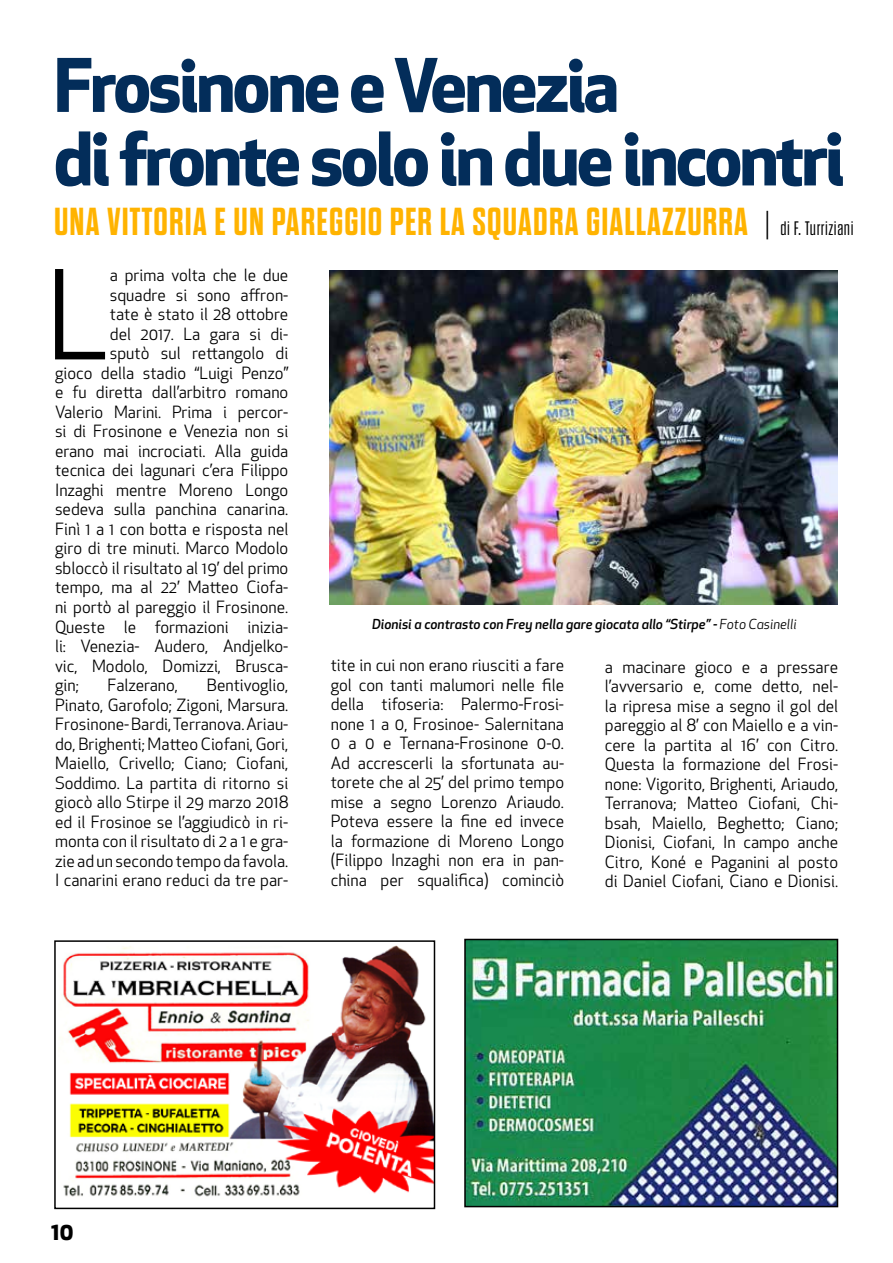
<style>
.page{position:relative;width:893px;height:1263px;background:#fff}
.page>*{position:absolute;margin:0;border:0;box-sizing:border-box;transform-origin:0 0}
.t1{font:120.45px "Apex New";color:#000}
.t2{font:700 72px/73.5px "Apex New";letter-spacing:-.04em;color:#032d5a}
.t3{font:700 39px "Dharma Gothic E";letter-spacing:.03em;color:#ffb300}
.t4{font:700 24px "Apex New";color:#000}
.t5{font:16.5px/19.5px "Apex New";color:#000;text-align:justify}
.t6{font:italic 500 13.5px "Apex New";color:#000}
.s1{font-weight:300;font-stretch:expanded;font-size:34.5px;color:#000}
.s2{font-weight:300;font-size:19.5px;color:#000}
.s3{font-weight:400}
</style>
<div class="page">
<img style="left:61px;top:945px;width:371px;height:252px">
<div style="left:54px;top:940px;width:381px;height:269px;border:2px solid #000"></div>
<img style="left:467px;top:942px;width:368px;height:262px">
<div style="left:464px;top:939px;width:374px;height:268px;border:2px solid #000"></div>
<img style="left:330px;top:270px;width:508px;height:334px">
<h2 class="t2" style="left:54px;top:46px;width:792px">Frosinone e Venezia<br>di fronte solo in due incontri</h2>
<h3 class="t3" style="left:54px;top:202px;width:801px">UNA VITTORIA E UN PAREGGIO PER LA SQUADRA GIALLAZZURRA <span class="s1">|</span> <span class="s2">di F. Turriziani</span></h3>
<h1 class="t1" style="left:46px;top:240px;width:65px">L</h1>
<p class="t5" style="left:110px;top:266px;width:180px">a prima volta che le due</p>
<p class="t5" style="left:110px;top:285px;width:180px">squadre si sono affron-</p>
<p class="t5" style="left:110px;top:305px;width:180px">tate è stato il 28 ottobre</p>
<p class="t5" style="left:110px;top:324px;width:180px">del 2017. La gara si di-</p>
<p class="t5" style="left:110px;top:344px;width:180px">sputò sul rettangolo di</p>
<p class="t5" style="left:55px;top:363px;width:235px">gioco della stadio “Luigi Penzo”</p>
<p class="t5" style="left:55px;top:383px;width:235px">e fu diretta dall’arbitro romano</p>
<p class="t5" style="left:55px;top:402px;width:235px">Valerio Marini. Prima i percor-</p>
<p class="t5" style="left:55px;top:422px;width:235px">si di Frosinone e Venezia non si</p>
<p class="t5" style="left:55px;top:441px;width:235px">erano mai incrociati. Alla guida</p>
<p class="t5" style="left:55px;top:461px;width:235px">tecnica dei lagunari c’era Filippo</p>
<p class="t5" style="left:55px;top:480px;width:235px">Inzaghi mentre Moreno Longo</p>
<p class="t5" style="left:55px;top:500px;width:235px">sedeva sulla panchina canarina.</p>
<p class="t5" style="left:55px;top:519px;width:235px">Finì 1 a 1 con botta e risposta nel</p>
<p class="t5" style="left:55px;top:539px;width:235px">giro di tre minuti. Marco Modolo</p>
<p class="t5" style="left:55px;top:558px;width:235px">sbloccò il risultato al 19’ del primo</p>
<p class="t5" style="left:55px;top:578px;width:235px">tempo, ma al 22’ Matteo Ciofa-</p>
<p class="t5" style="left:55px;top:597px;width:235px">ni portò al pareggio il Frosinone.</p>
<p class="t5" style="left:55px;top:617px;width:235px">Queste le formazioni inizia-</p>
<p class="t5" style="left:55px;top:636px;width:235px">li: Venezia- Audero, Andjelko-</p>
<p class="t5" style="left:55px;top:656px;width:235px">vic, Modolo, Domizzi, Brusca-</p>
<p class="t5" style="left:55px;top:675px;width:25px">gin;</p>
<p class="t5" style="left:108px;top:675px;width:72px">Falzerano,</p>
<p class="t5" style="left:55px;top:675px;width:235px;text-indent:152px">Bentivoglio, Pinato, Garofolo; Zigoni, Marsura.<br>Frosinone- Bardi, Terranova. Ariau&shy;do, Brighenti; Matteo Ciofani, Gori, Maiello, Crivello; Ciano; Ciofani, Soddimo. La partita di ritorno si giocò allo Stirpe il 29 marzo 2018 ed il Frosinoe se l’aggiudicò in ri&shy;monta con il risultato di 2 a 1 e gra&shy;zie ad un secondo tempo da favola.<br>I canarini erano reduci da tre par-</p>
<p class="t6" style="left:372px;top:615px;width:426px">Dionisi a contrasto con Frey nella gare giocata allo “Stirpe” - <span class="s3">Foto Casinelli</span></p>
<p class="t5" style="left:331px;top:655px;width:235px">tite in cui non erano riusciti a fare gol con tanti malumori nelle file della tifoseria: Palermo-Frosi&shy;none 1 a 0, Frosinoe- Salernitana 0 a 0 e Ternana-Frosinone 0-0.<br>Ad accrescerli la sfortunata au&shy;torete che al 25’ del primo tempo mise a segno Lorenzo Ariaudo.<br>Poteva essere la fine ed invece la formazione di Moreno Longo (Filippo Inzaghi non era in pan&shy;china per squalifica) cominciò</p>
<p class="t5" style="left:605px;top:657px;width:235px">a macinare gioco e a pressare l’avversario e, come detto, nel&shy;la ripresa mise a segno il gol del pareggio al 8’ con Maiello e a vin&shy;cere la partita al 16’ con Citro.<br>Questa la formazione del Frosi&shy;none: Vigorito, Brighenti, Ariaudo, Terranova; Matteo Ciofani, Chi&shy;bsah, Maiello, Beghetto; Ciano; Dionisi, Ciofani, In campo anche Citro, Koné e Paganini al posto di Daniel Ciofani, Ciano e Dionisi.</p>
<h3 class="t4" style="left:51px;top:1213px;width:25px">10</h3>
</div>
